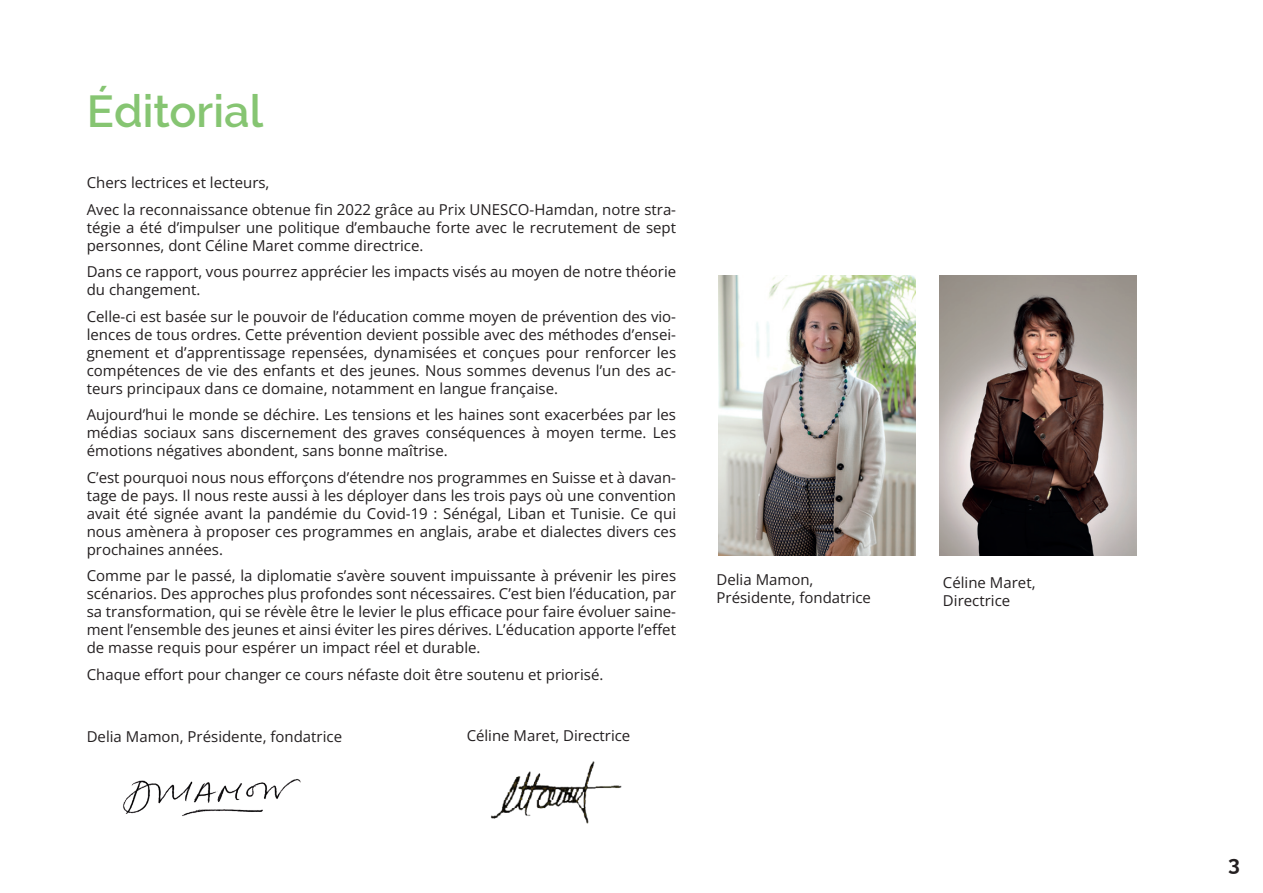
<style>
.page{position:relative;width:1263px;height:893px;background:#fff}
.page>*{position:absolute;margin:0;border:0;box-sizing:border-box;transform-origin:0 0}
.t1{font:600 45px "Raleway";color:#86c572}
.t2{font:700 21px "Raleway";color:#231f20}
.t3{font:15px/18px "Open Sans";color:#231f20;text-align:justify}
</style>
<div class="page">
<img style="left:719px;top:275px;width:197px;height:281px">
<img style="left:939px;top:275px;width:198px;height:281px">
<img style="left:123px;top:779px;width:178px;height:37px">
<img style="left:491px;top:761px;width:131px;height:63px">
<p class="t1" style="left:87px;top:86px;width:178px">Éditorial</p>
<p class="t3" style="left:87px;top:173px;width:184px">Chers lectrices et lecteurs,</p>
<p class="t3" style="left:87px;top:200px;width:591px">Avec la reconnaissance obtenue fin 2022 grâce au Prix UNESCO-Hamdan, notre stra&shy;tégie a été d’impulser une politique d’embauche forte avec le recrutement de sept personnes, dont Céline Maret comme directrice.</p>
<p class="t3" style="left:87px;top:262px;width:591px">Dans ce rapport, vous pourrez apprécier les impacts visés au moyen de notre théorie du changement.</p>
<p class="t3" style="left:87px;top:307px;width:591px">Celle-ci est basée sur le pouvoir de l’éducation comme moyen de prévention des vio&shy;lences de tous ordres. Cette prévention devient possible avec des méthodes d’ensei&shy;gnement et d’apprentissage repensées, dynamisées et conçues pour renforcer les compétences de vie des enfants et des jeunes. Nous sommes devenus l’un des ac&shy;teurs principaux dans ce domaine, notamment en langue française.</p>
<p class="t3" style="left:87px;top:405px;width:591px">Aujourd’hui le monde se déchire. Les tensions et les haines sont exacerbées par les médias sociaux sans discernement des graves conséquences à moyen terme. Les émotions négatives abondent, sans bonne maîtrise.</p>
<p class="t3" style="left:87px;top:468px;width:591px">C’est pourquoi nous nous efforçons d’étendre nos programmes en Suisse et à davan&shy;tage de pays. Il nous reste aussi à les déployer dans les trois pays où une convention avait été signée avant la pandémie du Covid-19 : Sénégal, Liban et Tunisie. Ce qui nous amènera à proposer ces programmes en anglais, arabe et dialectes divers ces prochaines années.</p>
<p class="t3" style="left:87px;top:566px;width:591px">Comme par le passé, la diplomatie s’avère souvent impuissante à prévenir les pires scénarios. Des approches plus profondes sont nécessaires. C’est bien l’éducation, par sa transformation, qui se révèle être le levier le plus efficace pour faire évoluer saine&shy;ment l’ensemble des jeunes et ainsi éviter les pires dérives. L’éducation apporte l’effet de masse requis pour espérer un impact réel et durable.</p>
<p class="t3" style="left:87px;top:665px;width:518px">Chaque effort pour changer ce cours néfaste doit être soutenu et priorisé.</p>
<p class="t3" style="left:87px;top:727px;width:257px">Delia Mamon, Présidente, fondatrice</p>
<p class="t3" style="left:467px;top:726px;width:165px">Céline Maret, Directrice</p>
<p class="t3" style="left:716px;top:570px;width:98px">Delia Mamon,</p>
<p class="t3" style="left:716px;top:588px;width:156px">Présidente, fondatrice</p>
<p class="t3" style="left:943px;top:573px;width:94px">Céline Maret,</p>
<p class="t3" style="left:943px;top:591px;width:69px">Directrice</p>
<h2 class="t2" style="left:1228px;top:852px;width:13px">3</h2>
</div>
